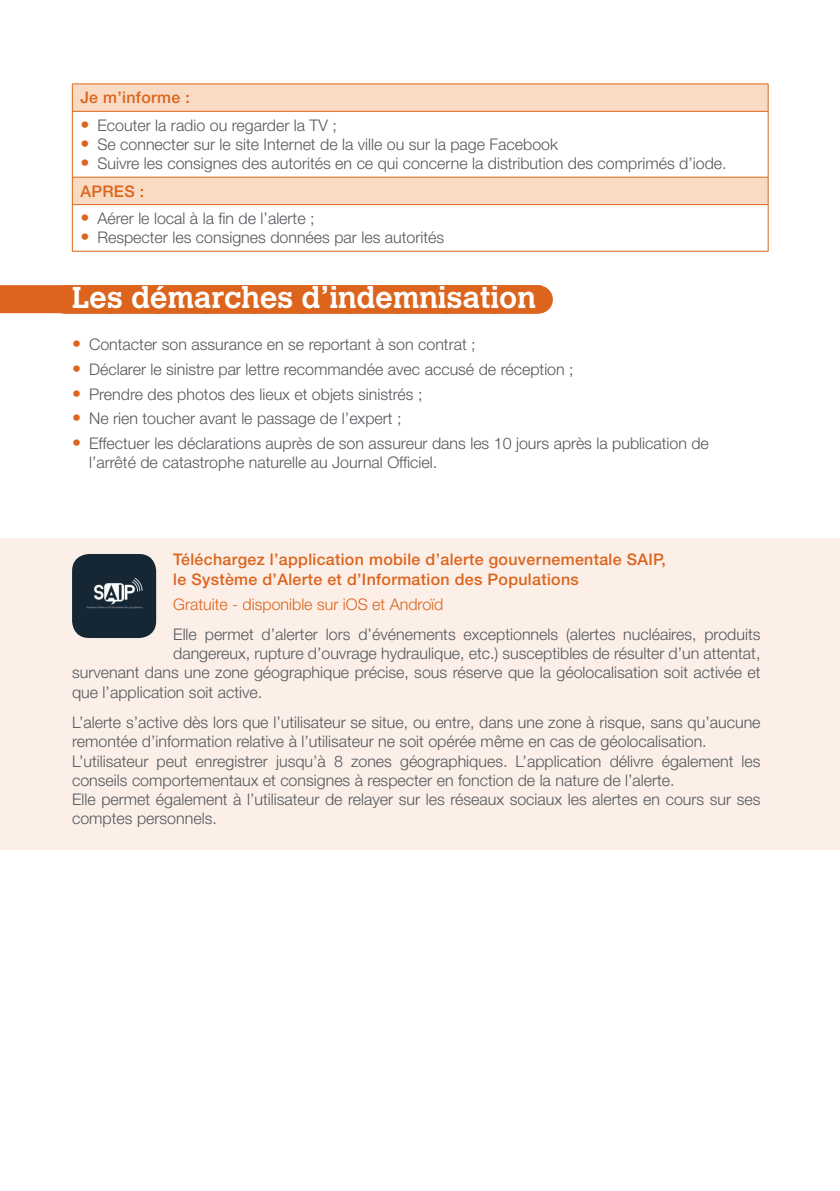
<style>
.page{position:relative;width:840px;height:1191px;background:#fff}
.page>*{position:absolute;margin:0;border:0;box-sizing:border-box;transform-origin:0 0}
.titres_lignes_orange{font:700 30px "Calvert";color:#fff}
.Texte_8_pts{font:300 16px/19.2px "Helvetica Neue LT Std";color:#54575c}
.texte_bleu_8_ptsoran{font:500 16px "Helvetica Neue LT Std";letter-spacing:.02em;color:#dc641c}
.Texte_8_pts-2{font:300 16px "Helvetica Neue LT Std";color:#dc641c}
.s1{font-size:18px;color:#dc641c}
</style>
<div class="page">
<div style="left:0;top:537px;width:839px;height:312px;background:#fbefe8"></div>
<div style="left:0;top:285px;width:541px;height:28px;background:#dc641c"></div>
<svg style="left:73px;top:85px;width:694px;height:119px"></svg>
<hr style="left:72px;top:111px;width:696px;height:1px;background:#dc641c">
<hr style="left:72px;top:177px;width:696px;height:1px;background:#dc641c">
<hr style="left:72px;top:204px;width:696px;height:1px;background:#dc641c">
<hr style="left:72px;top:84px;width:696px;height:1px;background:#dc641c">
<svg style="left:72px;top:84px;width:1px;height:27px"></svg>
<svg style="left:767px;top:84px;width:1px;height:27px"></svg>
<hr style="left:72px;top:112px;width:1px;height:65px;background:#dc641c">
<hr style="left:767px;top:112px;width:1px;height:65px;background:#dc641c">
<svg style="left:72px;top:177px;width:1px;height:27px"></svg>
<svg style="left:767px;top:177px;width:1px;height:27px"></svg>
<hr style="left:72px;top:205px;width:1px;height:46px;background:#dc641c">
<hr style="left:767px;top:205px;width:1px;height:46px;background:#dc641c">
<hr style="left:72px;top:251px;width:696px;height:1px;background:#dc641c">
<img style="left:72px;top:554px;width:84px;height:84px">
<p class="texte_bleu_8_ptsoran" style="left:80px;top:88px;width:111px">Je m’informe :</p>
<p class="Texte_8_pts" style="left:80px;top:115px;width:258px"><span class="s1">•</span> Ecouter la radio ou regarder la TV ;</p>
<p class="Texte_8_pts" style="left:80px;top:134px;width:479px"><span class="s1">•</span> Se connecter sur le site Internet de la ville ou sur la page Facebook</p>
<p class="Texte_8_pts" style="left:80px;top:153px;width:647px"><span class="s1">•</span> Suivre les consignes des autorités en ce qui concerne la distribution des comprimés d’iode.</p>
<p class="texte_bleu_8_ptsoran" style="left:80px;top:181px;width:65px">APRES :</p>
<p class="Texte_8_pts" style="left:80px;top:208px;width:236px"><span class="s1">•</span> Aérer le local à la fin de l’alerte ;</p>
<p class="Texte_8_pts" style="left:80px;top:228px;width:365px"><span class="s1">•</span> Respecter les consignes données par les autorités</p>
<p class="titres_lignes_orange" style="left:72px;top:278px;width:465px">Les démarches d’indemnisation</p>
<p class="Texte_8_pts" style="left:72px;top:334px;width:405px"><span class="s1">•</span> Contacter son assurance en se reportant à son contrat ;</p>
<p class="Texte_8_pts" style="left:72px;top:359px;width:503px"><span class="s1">•</span> Déclarer le sinistre par lettre recommandée avec accusé de réception ;</p>
<p class="Texte_8_pts" style="left:72px;top:384px;width:352px"><span class="s1">•</span> Prendre des photos des lieux et objets sinistrés ;</p>
<p class="Texte_8_pts" style="left:72px;top:409px;width:331px"><span class="s1">•</span> Ne rien toucher avant le passage de l’expert ;</p>
<p class="Texte_8_pts" style="left:89px;top:433px;width:621px;text-indent:-17px"><span class="s1">•</span> Effectuer les déclarations auprès de son assureur dans les 10 jours après la publication de l’arrêté de catastrophe naturelle au Journal Officiel.</p>
<p class="texte_bleu_8_ptsoran" style="left:173px;top:550px;width:494px">Téléchargez l’application mobile d’alerte gouvernementale SAIP,</p>
<p class="texte_bleu_8_ptsoran" style="left:173px;top:569px;width:407px">le Système d’Alerte et d’Information des Populations</p>
<p class="Texte_8_pts-2" style="left:173px;top:594px;width:271px">Gratuite - disponible sur iOS et Androïd</p>
<p class="Texte_8_pts" style="left:173px;top:624px;width:588px">Elle permet d’alerter lors d’événements exceptionnels (alertes nucléaires, produits</p>
<p class="Texte_8_pts" style="left:173px;top:643px;width:588px">dangereux, rupture d’ouvrage hydraulique, etc.) susceptibles de résulter d’un attentat,</p>
<p class="Texte_8_pts" style="left:72px;top:663px;width:689px">survenant dans une zone géographique précise, sous réserve que la géolocalisation soit activée et</p>
<p class="Texte_8_pts" style="left:72px;top:682px;width:191px">que l’application soit active.</p>
<p class="Texte_8_pts" style="left:72px;top:712px;width:689px">L’alerte s’active dès lors que l’utilisateur se situe, ou entre, dans une zone à risque, sans qu’aucune remontée d’information relative à l’utilisateur ne soit opérée même en cas de géolocalisation.</p>
<p class="Texte_8_pts" style="left:72px;top:751px;width:689px">L’utilisateur peut enregistrer jusqu’à 8 zones géographiques. L’application délivre également les conseils comportementaux et consignes à respecter en fonction de la nature de l’alerte.</p>
<p class="Texte_8_pts" style="left:72px;top:789px;width:689px">Elle permet également à l’utilisateur de relayer sur les réseaux sociaux les alertes en cours sur ses comptes personnels.</p>
</div>
